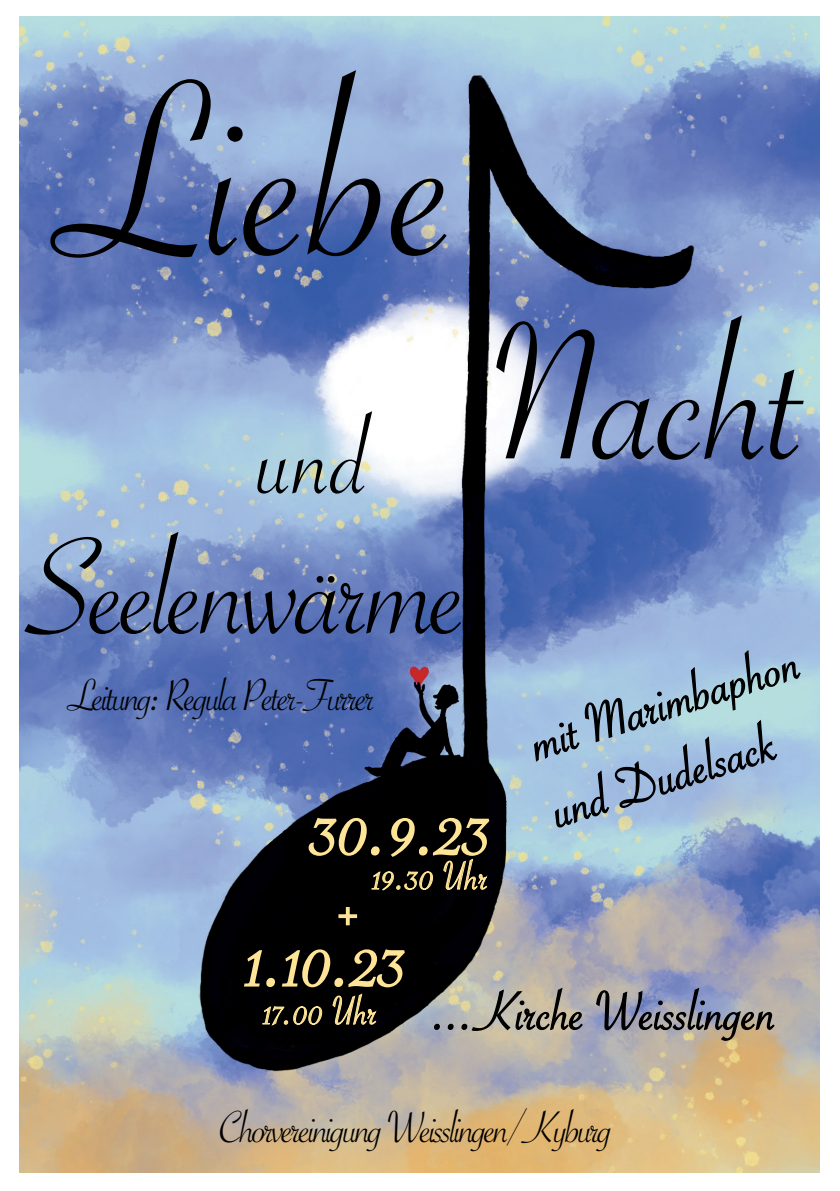
<style>
.page{position:relative;width:840px;height:1191px;background:#fff}
.page>*{position:absolute;margin:0;border:0;box-sizing:border-box;transform-origin:0 0}
.t1{font:267px "Savoye Let Plain";color:#000001}
.t2{font:207.6px "Savoye Let Plain";letter-spacing:-.01em;color:#000001}
.t3{font:147px "Savoye Let Plain";letter-spacing:-.03em;color:#000001}
.t4{font:118.6px "Savoye Let Plain";color:#000001}
.t5{font:87.2px "Savoye Let Plain";color:#fee496}
.t6{font:58.2px/70.4px "Savoye Let Plain";color:#000001}
.t7{font:48px "Savoye Let Plain";letter-spacing:-.05em;color:#000001}
.t8{font:43px "Savoye Let Plain";letter-spacing:.005em;color:#fee496}
</style>
<div class="page">
<img style="left:20px;top:17px;width:799px;height:1155px">
<h1 class="t1" style="left:54px;top:-2px;width:406px">Liebe</h1>
<h3 class="t4" style="left:257px;top:379px;width:113px">und</h3>
<h3 class="t3" style="left:26px;top:492px;width:443px">Seelenwärme</h3>
<h2 class="t2" style="left:490px;top:259px;width:318px">Nacht</h2>
<p class="t6" style="left:520px;top:711px;width:281px;rotate:-18deg">mit Marimbaphon und Dudelsack</p>
<p class="t7" style="left:67px;top:664px;width:309px">Leitung: Regula Peter-Furrer</p>
<h3 class="t5" style="left:312px;top:770px;width:181px">30.9.23</h3>
<p class="t8" style="left:373px;top:848px;width:116px">19.30 Uhr</p>
<h3 class="t5" style="left:334px;top:850px;width:28px">+</h3>
<h3 class="t5" style="left:248px;top:902px;width:161px">1.10.23</h3>
<p class="t8" style="left:264px;top:982px;width:115px">17.00 Uhr</p>
<p class="t6" style="left:433px;top:976px;width:344px">...Kirche Weisslingen</p>
<p class="t7" style="left:219px;top:1095px;width:394px">Chorvereinigung Weisslingen/Kyburg</p>
</div>
